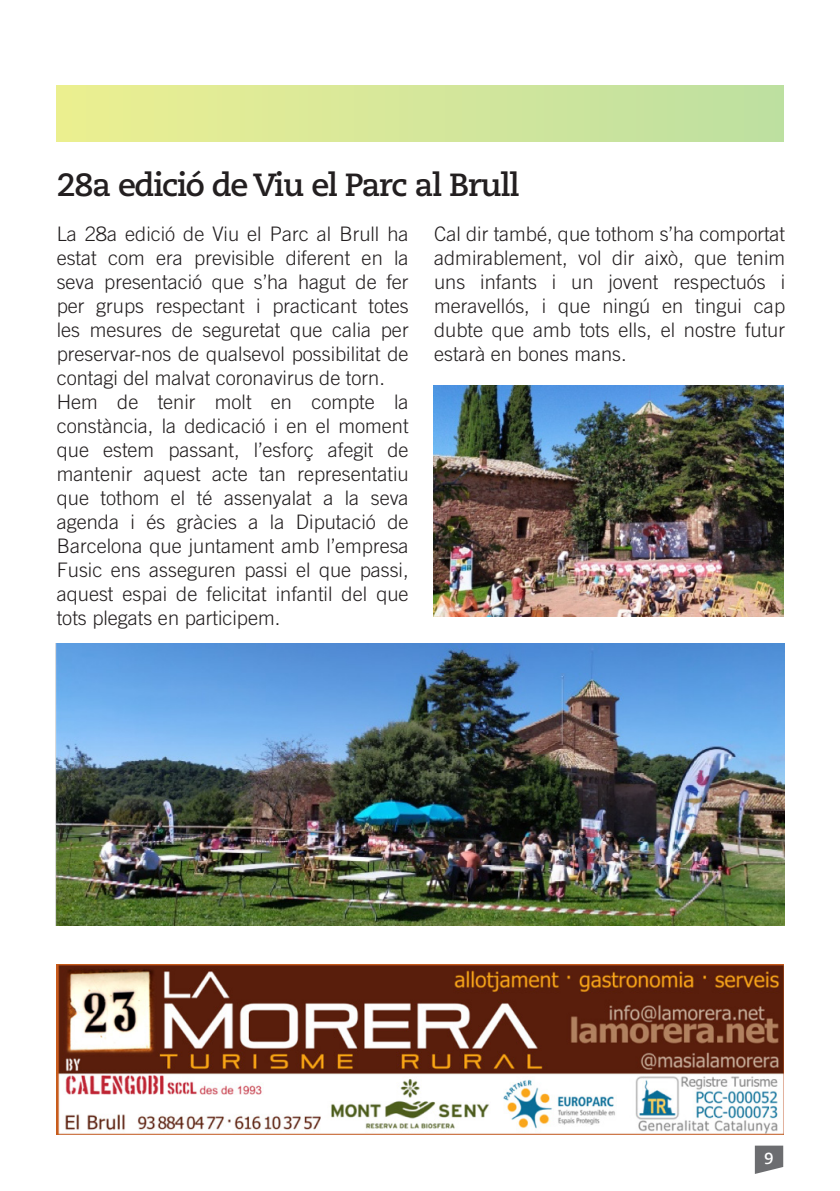
<style>
.page{position:relative;width:840px;height:1191px;background:#fff}
.page>*{position:absolute;margin:0;border:0;box-sizing:border-box;transform-origin:0 0}
.t1{font:700 32px "Caecilia LT Std";letter-spacing:-.04em;color:#231f20}
.Trade_gothic_10_ligh{font:300 20px/24px "Trade Gothic LT Std";color:#231f20;text-align:justify}
.t2{font:700 16px "Caecilia LT Std";color:#fff}
</style>
<div class="page">
<svg style="left:754px;top:1145px;width:28px;height:29px"></svg>
<div style="left:57px;top:85px;width:725px;height:57px;background:linear-gradient(to right,#ecef92,#bedfa1)"></div>
<img style="left:57px;top:964px;width:725px;height:170px">
<img style="left:433px;top:386px;width:349px;height:230px">
<img style="left:56px;top:643px;width:727px;height:282px">
<p class="t1" style="left:57px;top:166px;width:464px">28a edició de Viu el Parc al Brull</p>
<p class="Trade_gothic_10_ligh" style="left:57px;top:221px;width:353px">La 28a edició de Viu el Parc al Brull ha estat com era previsible diferent en la seva presentació que s’ha hagut de fer per grups respectant i practicant totes les mesures de seguretat que calia per preservar-nos de qualsevol possibilitat de contagi del malvat coronavirus de torn.</p>
<p class="Trade_gothic_10_ligh" style="left:57px;top:389px;width:353px">Hem de tenir molt en compte la constància, la dedicació i en el moment que estem passant, l’esforç afegit de mantenir aquest acte tan representatiu que tothom el té assenyalat a la seva agenda i és gràcies a la Diputació de Barcelona que juntament amb l’empresa Fusic ens asseguren passi el que passi, aquest espai de felicitat infantil del que tots plegats en participem.</p>
<p class="Trade_gothic_10_ligh" style="left:434px;top:221px;width:352px">Cal dir també, que tothom s’ha comportat admirablement, vol dir això, que tenim uns infants i un jovent respectuós i meravellós, i que ningú en tingui cap dubte que amb tots ells, el nostre futur estarà en bones mans.</p>
<p class="t2" style="left:763px;top:1148px;width:11px">9</p>
</div>
